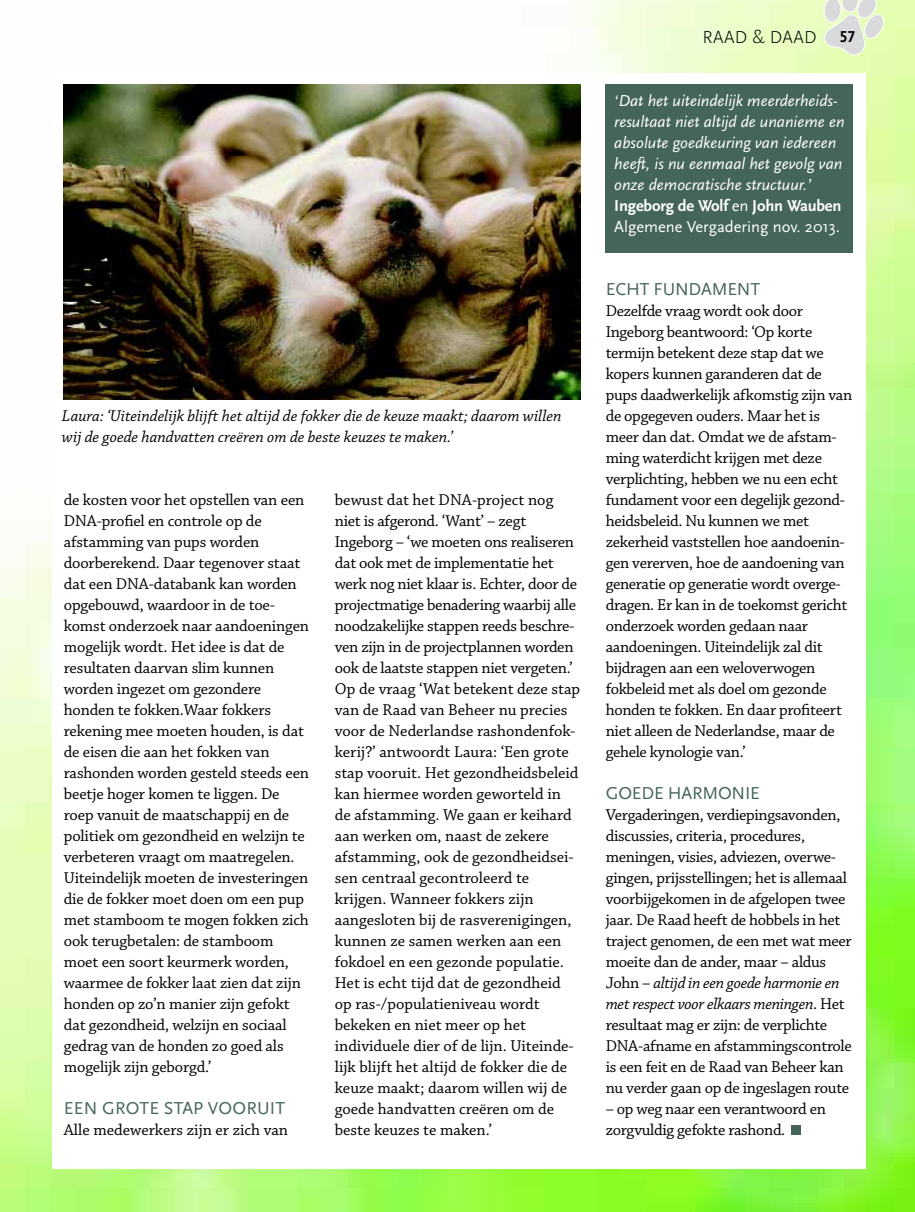
<style>
.page{position:relative;width:915px;height:1212px;background:#fff}
.page>*{position:absolute;margin:0;border:0;box-sizing:border-box;transform-origin:0 0}
.t1{font:18px "Scala Sans Pro";letter-spacing:-.01em;color:#446557}
.t2{font:300 18px "Scala Sans Pro";color:#000}
.t3{font:16.5px/21px "Chaparral Pro";letter-spacing:-.015em;color:#000}
.t4{font:italic 16.5px/21px "Scala Sans Pro";color:#fff}
.t5{font:italic 16.5px/21px "Chaparral Pro";color:#000}
.t6{font:700 16.5px "Scala Sans Pro";color:#000;scale:.95 1}
.s1{font-weight:700;font-style:normal}
.s2{font-style:normal}
.s3{font-style:italic}
</style>
<div class="page">
<img style="left:0;top:0;width:914px;height:1212px">
<div style="left:52px;top:73px;width:813px;height:1095px;background:#fff"></div>
<svg style="left:823px;top:0;width:60px;height:56px;background:#e0e9d2"></svg>
<div style="left:605px;top:84px;width:247px;height:169px;background:#446557"></div>
<img style="left:64px;top:85px;width:516px;height:315px">
<div style="left:791px;top:1125px;width:9px;height:10px;background:#446557"></div>
<p class="t5" style="left:62px;top:405px;width:501px">Laura: ‘Uiteindelijk blijft het altijd de fokker die de keuze maakt; daarom willen wij de goede handvatten creëren om de beste keuzes te maken.’</p>
<p class="t3" style="left:64px;top:489px;width:247px">de kosten voor het opstellen van een<br>DNA-profiel en controle op de afstamming van pups worden doorberekend. Daar tegenover staat dat een DNA-databank kan worden opgebouwd, waardoor in de toe&shy;komst onderzoek naar aandoeningen mogelijk wordt. Het idee is dat de resultaten daarvan slim kunnen worden ingezet om gezondere honden te fokken.Waar fokkers rekening mee moeten houden, is dat de eisen die aan het fokken van rashonden worden gesteld steeds een beetje hoger komen te liggen. De roep vanuit de maatschappij en de politiek om gezondheid en welzijn te verbeteren vraagt om maatregelen.<br>Uiteindelijk moeten de investeringen die de fokker moet doen om een pup met stamboom te mogen fokken zich ook terugbetalen: de stamboom moet een soort keurmerk worden, waarmee de fokker laat zien dat zijn honden op zo’n manier zijn gefokt dat gezondheid, welzijn en sociaal gedrag van de honden zo goed als mogelijk zijn geborgd.’</p>
<p class="t1" style="left:64px;top:1097px;width:11px">EEN</p>
<p class="t1" style="left:102px;top:1097px;width:73px">GROTE STAP</p>
<p class="t1" style="left:208px;top:1097px;width:49px">VOORUIT</p>
<p class="t3" style="left:64px;top:1119px;width:226px">Alle medewerkers zijn er zich van</p>
<p class="t3" style="left:334px;top:489px;width:247px">bewust dat het DNA-project nog niet is afgerond. ‘Want’ – zegt Ingeborg – ‘we moeten ons realiseren dat ook met de implementatie het werk nog niet klaar is. Echter, door de projectmatige benadering waarbij alle noodzakelijke stappen reeds beschre&shy;ven zijn in de projectplannen worden ook de laatste stappen niet vergeten.’ Op de vraag ‘Wat betekent deze stap van de Raad van Beheer nu precies voor de Nederlandse rashondenfok&shy;kerij?’ antwoordt Laura: ‘Een grote stap vooruit. Het gezondheidsbeleid kan hiermee worden geworteld in de afstamming. We gaan er keihard aan werken om, naast de zekere afstamming, ook de gezondheidsei&shy;sen centraal gecontroleerd te krijgen. Wanneer fokkers zijn aangesloten bij de rasverenigingen, kunnen ze samen werken aan een fokdoel en een gezonde populatie.<br>Het is echt tijd dat de gezondheid op ras-/populatieniveau wordt bekeken en niet meer op het individuele dier of de lijn. Uiteinde&shy;lijk blijft het altijd de fokker die de keuze maakt; daarom willen wij de goede handvatten creëren om de beste keuzes te maken.’</p>
<p class="t2" style="left:702px;top:27px;width:12px">RAAD</p>
<p class="t2" style="left:752px;top:27px;width:30px">&amp; DAAD</p>
<p class="t6" style="left:839px;top:27px;width:17px">57</p>
<p class="t4" style="left:614px;top:90px;width:232px">‘Dat het uiteindelijk meerderheids&shy;resultaat niet altijd de unanieme en absolute goedkeuring van iedereen heeft, is nu eenmaal het gevolg van onze democratische structuur.’ <span class="s1">Ingeborg de Wolf</span> <span class="s2">en</span> <span class="s1">John Wauben </span><span class="s2">Algemene Vergadering nov. 2013.</span></p>
<p class="t1" style="left:605px;top:278px;width:12px">ECHT</p>
<p class="t1" style="left:653px;top:278px;width:23px">FUNDA</p>
<p class="t1" style="left:711px;top:278px;width:27px">MENT</p>
<p class="t3" style="left:605px;top:300px;width:248px">Dezelfde vraag wordt ook door Ingeborg beantwoord: ‘Op korte termijn betekent deze stap dat we kopers kunnen garanderen dat de pups daadwerkelijk afkomstig zijn van de opgegeven ouders. Maar het is meer dan dat. Omdat we de afstam&shy;ming waterdicht krijgen met deze verplichting, hebben we nu een echt fundament voor een degelijk gezond&shy;heidsbeleid. Nu kunnen we met zekerheid vaststellen hoe aandoenin&shy;gen vererven, hoe de aandoening van generatie op generatie wordt overge&shy;dragen. Er kan in de toekomst gericht onderzoek worden gedaan naar aandoeningen. Uiteindelijk zal dit bijdragen aan een weloverwogen fokbeleid met als doel om gezonde honden te fokken. En daar profiteert niet alleen de Nederlandse, maar de gehele kynologie van.’</p>
<p class="t1" style="left:605px;top:782px;width:37px">GOEDE</p>
<p class="t1" style="left:667px;top:782px;width:12px">HAR</p>
<p class="t1" style="left:702px;top:782px;width:39px">MONIE</p>
<p class="t3" style="left:605px;top:804px;width:247px">Vergaderingen, verdiepingsavonden, discussies, criteria, procedures, meningen, visies, adviezen, overwe&shy;gingen, prijsstellingen; het is allemaal voorbijgekomen in de afgelopen twee jaar. De Raad heeft de hobbels in het traject genomen, de een met wat meer moeite dan de ander, maar – aldus John – <span class="s3">altijd in een goede harmonie en met respect voor elkaars meningen</span>. Het resultaat mag er zijn: de verplichte DNA-afname en afstammingscontrole is een feit en de Raad van Beheer kan nu verder gaan op de ingeslagen route</p>
<p class="t3" style="left:605px;top:1099px;width:222px">– op weg naar een verantwoord en zorgvuldig gefokte rashond.</p>
</div>
